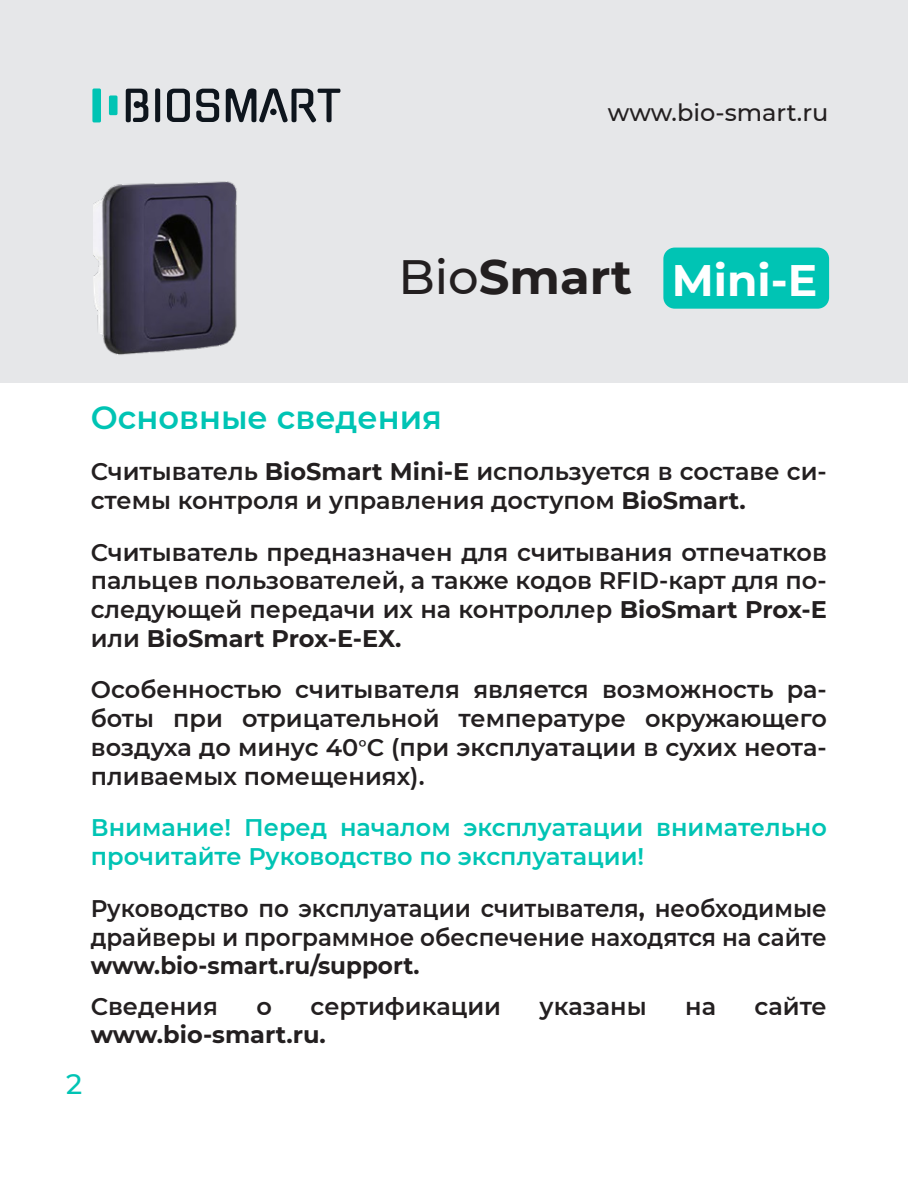
<style>
.page{position:relative;width:908px;height:1180px;background:#fff}
.page>*{position:absolute;margin:0;border:0;box-sizing:border-box;transform-origin:0 0}
.t1{font:700 48px "Montserrat";color:#231f20}
.t2{font:700 44px "Montserrat";color:#fff}
.t3{font:600 32px "Montserrat";color:#00c4b4}
.t4{font:500 28px "Montserrat";color:#00c4b4}
.t5{font:600 24px/28.8px "Montserrat";color:#231f20;text-align:justify}
.t6{font:600 24px/28.8px "Montserrat";color:#231f20;text-align:justify;scale:.96 1}
.t7{font:600 24px/28.8px "Montserrat";color:#00c4b4}
.t8{font:700 24px "Montserrat";color:#231f20}
.t9{font:500 24px "Montserrat";color:#231f20}
.s1{font-weight:500}
.s2{font-weight:700}
.s3{font-family:"Minion Pro";font-weight:400}
</style>
<div class="page">
<div style="left:0;top:0;width:907px;height:382px;background:#e6e7e9"></div>
<div style="left:663px;top:247px;width:165px;height:61px;background:#00c4b4;border-radius:11px"></div>
<img style="left:94px;top:181px;width:143px;height:174px">
<svg style="left:126px;top:88px;width:214px;height:34px"></svg>
<div style="left:109px;top:95px;width:8px;height:20px;background:#00c4b4;border-radius:2px"></div>
<div style="left:92px;top:88px;width:9px;height:34px;background:#00c4b4;border-radius:2px"></div>
<p class="t9" style="left:607px;top:96px;width:222px">www.bio-smart.ru</p>
<p class="t1" style="left:398px;top:242px;width:235px"><span class="s1">Bio</span>Smart</p>
<p class="t2" style="left:671px;top:249px;width:147px">Mini-E</p>
<p class="t3" style="left:91px;top:394px;width:352px">Основные сведения</p>
<p class="t5" style="left:91px;top:456px;width:737px">Считыватель <span class="s2">BioSmart Mini-E</span> используется в составе си&shy;стемы контроля и управления доступом <span class="s2">BioSmart.</span></p>
<p class="t5" style="left:91px;top:536px;width:737px">Считыватель предназначен для считывания отпечатков пальцев пользователей, а также кодов RFID-карт для по&shy;следующей передачи их на контроллер <span class="s2">BioSmart Prox-E </span>или <span class="s2">BioSmart Prox-E-EX.</span></p>
<p class="t5" style="left:91px;top:674px;width:737px">Особенностью считывателя является возможность ра&shy;боты при отрицательной температуре окружающего воздуха до минус 40<span class="s3">°</span>С (при эксплуатации в сухих неота&shy;пливаемых помещениях).</p>
<p class="t7" style="left:91px;top:812px;width:737px">Внимание! Перед началом эксплуатации внимательно прочитайте Руководство по эксплуатации!</p>
<p class="t6" style="left:91px;top:892px;width:768px">Руководство по эксплуатации считывателя<span class="s2">,</span> необходимые драйверы и программное обеспечение находятся на сайте <span class="s2">www.bio-smart.ru/support.</span></p>
<p class="t5" style="left:91px;top:990px;width:129px">Сведения</p>
<p class="t5" style="left:256px;top:990px;width:17px">о</p>
<p class="t5" style="left:310px;top:990px;width:192px">сертификации</p>
<p class="t5" style="left:539px;top:990px;width:109px">указаны</p>
<p class="t5" style="left:685px;top:990px;width:32px">на</p>
<p class="t5" style="left:754px;top:990px;width:74px">сайте</p>
<p class="t8" style="left:91px;top:1017px;width:236px">www.bio-smart.ru.</p>
<p class="t4" style="left:66px;top:1063px;width:18px">2</p>
</div>
